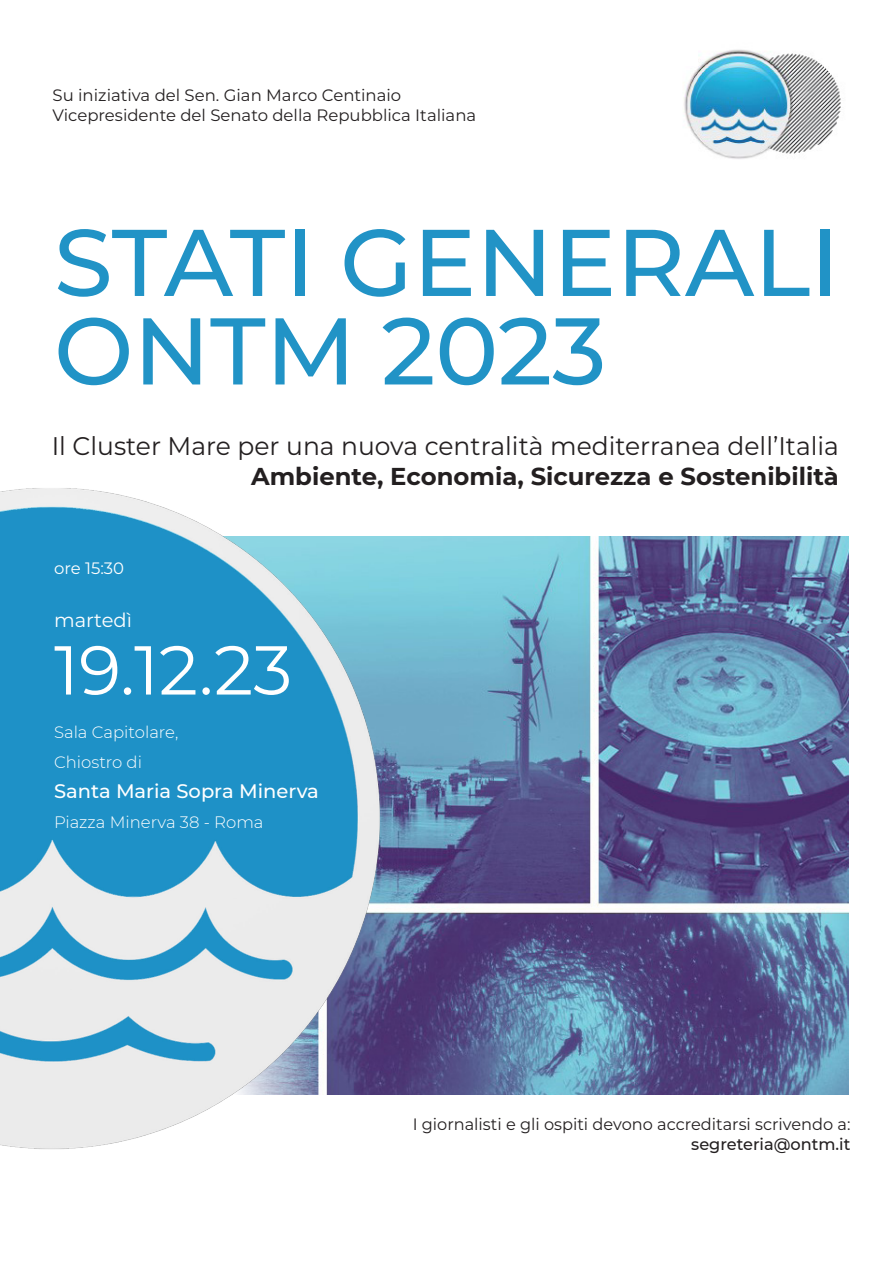
<style>
.page{position:relative;width:893px;height:1263px;background:#fff}
.page>*{position:absolute;margin:0;border:0;box-sizing:border-box;transform-origin:0 0}
.t1{font:500 94.5px "Montserrat";color:#2193c6}
.t2{font:69px "Montserrat";color:#fff}
.t3{font:25.5px "Montserrat";color:#231f20}
.t4{font:700 24.3px "Montserrat";color:#231f20}
.t5{font:500 19.5px "Montserrat";color:#fff}
.t6{font:19.5px "Montserrat";color:#fff}
.t7{font:16.5px "Montserrat";color:#231f20}
.t8{font:300 16.5px "Montserrat";color:#fff}
.t9{font:500 16.5px "Montserrat";color:#231f20}
.t10{font:16.5px "Montserrat";color:#fff}
</style>
<div class="page">
<img style="left:389px;top:537px;width:460px;height:557px">
<img style="left:684px;top:49px;width:157px;height:110px">
<img style="left:0;top:488px;width:389px;height:661px">
<p class="t7" style="left:53px;top:84px;width:350px">Su iniziativa del Sen. Gian Marco Centinaio</p>
<p class="t7" style="left:53px;top:104px;width:425px">Vicepresidente del Senato della Repubblica Italiana</p>
<p class="t1" style="left:54px;top:196px;width:787px">STATI GENERALI</p>
<p class="t1" style="left:54px;top:285px;width:554px">ONTM 2023</p>
<p class="t3" style="left:52px;top:429px;width:789px">Il Cluster Mare per una nuova centralità mediterranea dell’Italia</p>
<p class="t4" style="left:251px;top:458px;width:589px">Ambiente, Economia, Sicurezza e Sostenibilità</p>
<p class="t10" style="left:54px;top:557px;width:72px">ore 15:30</p>
<p class="t6" style="left:54px;top:607px;width:80px">martedì</p>
<p class="t2" style="left:54px;top:623px;width:240px">19.12.23</p>
<p class="t8" style="left:54px;top:721px;width:126px">Sala Capitolare,</p>
<p class="t8" style="left:54px;top:751px;width:90px">Chiostro di</p>
<p class="t5" style="left:54px;top:778px;width:266px">Santa Maria Sopra Minerva</p>
<p class="t8" style="left:54px;top:811px;width:211px">Piazza Minerva 38 - Roma</p>
<p class="t7" style="left:413px;top:1113px;width:439px">I giornalisti e gli ospiti devono accreditarsi scrivendo a:</p>
<p class="t9" style="left:691px;top:1132px;width:161px">segreteria@ontm.it</p>
</div>
